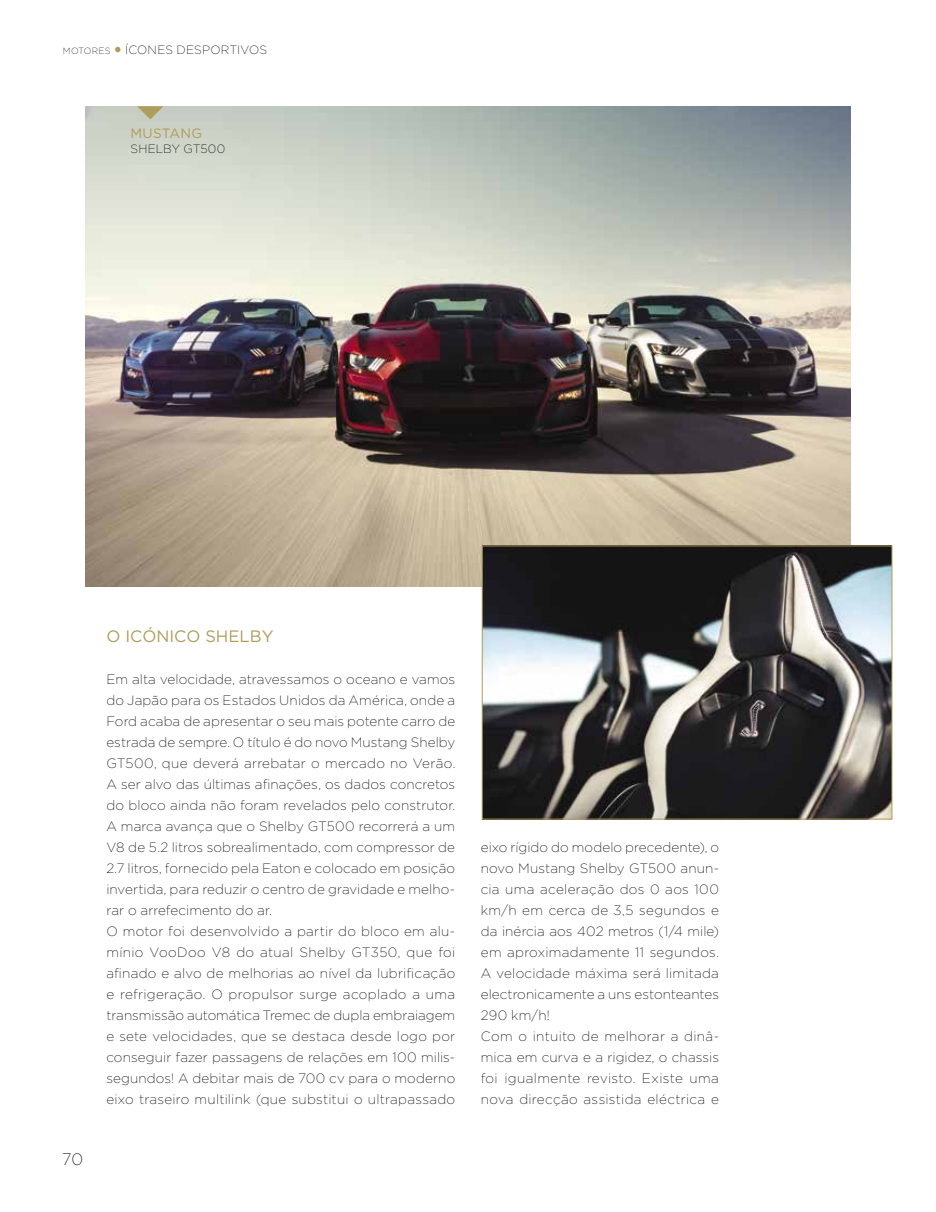
<style>
.page{position:relative;width:936px;height:1212px;background:#fff}
.page>*{position:absolute;margin:0;border:0;box-sizing:border-box;transform-origin:0 0}
.t1{font:16.5px "Gotham";color:#af9d5b}
.t2{font:200 16.5px "Gotham";color:#000}
.t3{font:200 13.5px/21px "Gotham";letter-spacing:.01em;color:#000}
.t4{font:13.5px "Gotham";letter-spacing:.015em;color:#af9d5b}
.t5{font:200 12px "Gotham";letter-spacing:.015em;color:#000}
.s1{font-size:9px}
</style>
<div class="page">
<svg style="left:115px;top:46px;width:6px;height:7px"></svg>
<img style="left:86px;top:106px;width:764px;height:481px">
<svg style="left:137px;top:106px;width:26px;height:13px"></svg>
<img style="left:484px;top:547px;width:406px;height:270px">
<div style="left:482px;top:545px;width:410px;height:274px;border:1px solid #af9d5b"></div>
<p class="t5" style="left:63px;top:42px;width:206px"><span class="s1">MOTORES</span> ÍCONES DESPORTIVOS</p>
<p class="t4" style="left:130px;top:125px;width:73px">MUSTANG</p>
<p class="t5" style="left:130px;top:141px;width:96px">SHELBY GT500</p>
<p class="t2" style="left:62px;top:1148px;width:22px">70</p>
<p class="t1" style="left:106px;top:627px;width:169px">O ICÓNICO SHELBY</p>
<p class="t3" style="left:106px;top:668px;width:350px">Em alta velocidade, atravessamos o oceano e vamos do Japão para os Estados Unidos da América, onde a Ford acaba de apresentar o seu mais potente carro de estrada de sempre. O título é do novo Mustang Shelby GT500, que deverá arrebatar o mercado no Verão.<br>A ser alvo das últimas afinações, os dados concretos do bloco ainda não foram revelados pelo construtor.<br>A marca avança que o Shelby GT500 recorrerá a um V8 de 5.2 litros sobrealimentado, com compressor de 2.7 litros, fornecido pela Eaton e colocado em posição invertida, para reduzir o centro de gravidade e melho&shy;rar o arrefecimento do ar.<br>O motor foi desenvolvido a partir do bloco em alu&shy;mínio VooDoo V8 do atual Shelby GT350, que foi afinado e alvo de melhorias ao nível da lubrificação e refrigeração. O propulsor surge acoplado a uma transmissão automática Tremec de dupla embraiagem e sete velocidades, que se destaca desde logo por conseguir fazer passagens de relações em 100 milis&shy;segundos! A debitar mais de 700 cv para o moderno eixo traseiro multilink (que substitui o ultrapassado</p>
<p class="t3" style="left:480px;top:836px;width:240px">eixo rígido do modelo precedente), o novo Mustang Shelby GT500 anun&shy;cia uma aceleração dos 0 aos 100 km/h em cerca de 3,5 segundos e da inércia aos 402 metros (1/4 mile) em aproximadamente 11 segundos.<br>A velocidade máxima será limitada electronicamente a uns estonteantes<br>290 km/h!<br>Com o intuito de melhorar a dinâ&shy;mica em curva e a rigidez, o chassis foi igualmente revisto. Existe uma nova direcção assistida eléctrica e</p>
</div>
